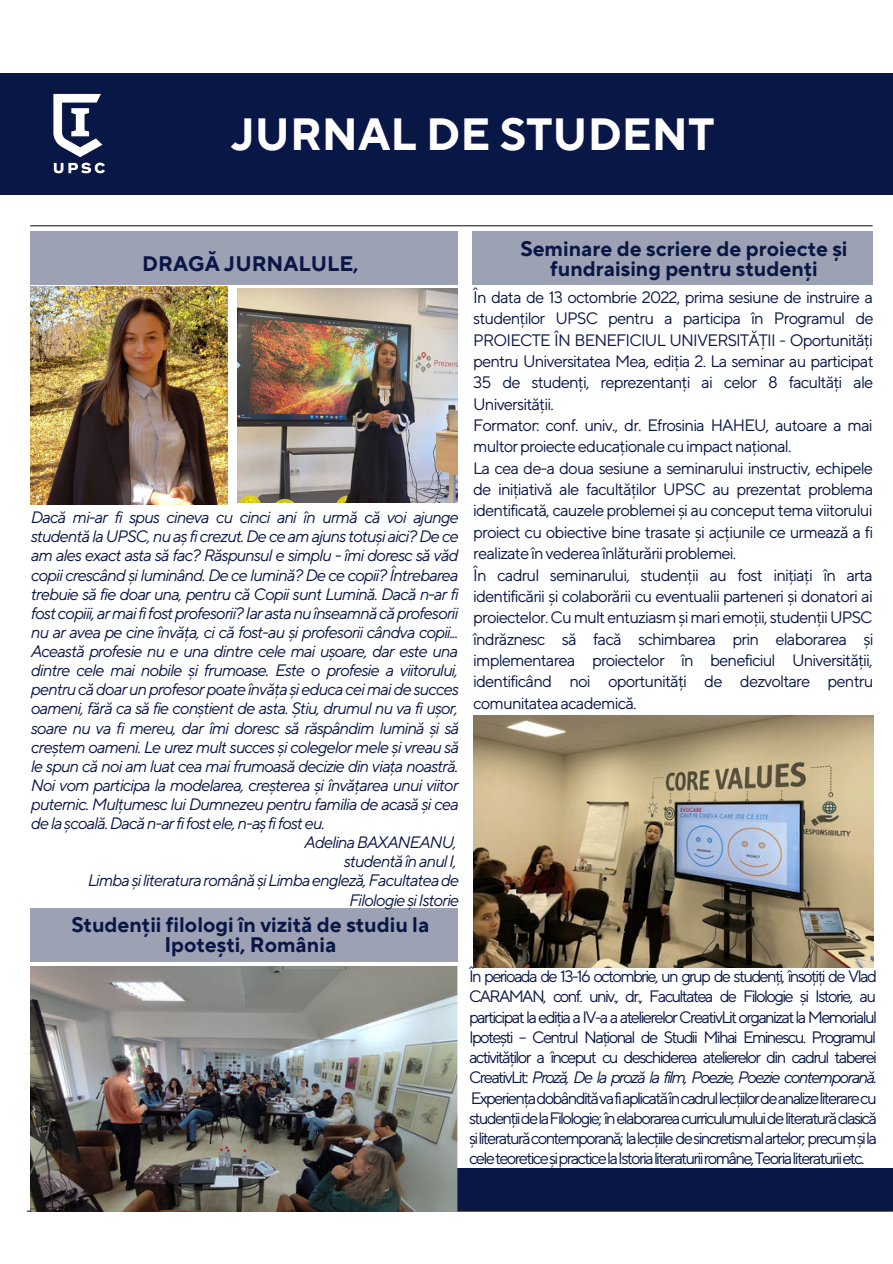
<style>
.page{position:relative;width:893px;height:1264px;background:#fff}
.page>*{position:absolute;margin:0;border:0;box-sizing:border-box;transform-origin:0 0}
.t1{font:700 45px "TT Norms Pro";color:#fff}
.t2{font:700 21px/20.2px "TT Norms Pro";color:#091746;text-align:center}
.t3{font:16.5px/21.3px "TT Norms Pro";letter-spacing:-.05em;color:#091746}
.t4{font:italic 16.5px "TT Norms Pro";letter-spacing:-.055em;color:#091746}
.s1{font-style:italic}
</style>
<div class="page">
<div style="left:30px;top:231px;width:427px;height:54px;background:#9ca1b4"></div>
<div style="left:0;top:73px;width:892px;height:121px;background:#091746"></div>
<div style="left:33px;top:1167px;width:859px;height:43px;background:#091746"></div>
<hr style="left:30px;top:225px;width:842px;height:1px;background:#262424">
<hr style="left:27px;top:1210px;width:865px;height:1px;background:#262424">
<img style="left:53px;top:93px;width:52px;height:81px">
<img style="left:30px;top:286px;width:197px;height:218px">
<img style="left:237px;top:288px;width:221px;height:215px">
<div style="left:472px;top:231px;width:400px;height:54px;background:#9ca1b4"></div>
<img style="left:473px;top:715px;width:400px;height:252px">
<div style="left:30px;top:908px;width:427px;height:54px;background:#9ca1b4"></div>
<img style="left:30px;top:966px;width:427px;height:245px">
<h1 class="t1" style="left:231px;top:101px;width:484px">JURNAL DE STUDENT</h1>
<p class="t2" style="left:142px;top:252px;width:217px">DRAGĂ JURNALULE,</p>
<p class="t2" style="left:520px;top:236px;width:328px">Seminare de scriere de proiecte și fundraising pentru studenți</p>
<p class="t3" style="left:473px;top:285px;width:402px">În data de 13 octombrie 2022, prima sesiune de instruire a studenților UPSC pentru a participa în Programul de PROIECTE ÎN BENEFICIUL UNIVERSITĂȚII - Oportunități pentru Universitatea Mea, ediția 2. La seminar au participat 35 de studenți, reprezentanți ai celor 8 facultăți ale Universității.<br>Formator: conf. univ., dr. Efrosinia HAHEU, autoare a mai multor proiecte educaționale cu impact național.<br>La cea de-a doua sesiune a seminarului instructiv, echipele de inițiativă ale facultăților UPSC au prezentat problema identificată, cauzele problemei și au conceput tema viitorului proiect cu obiective bine trasate și acțiunile ce urmează a fi realizate în vederea înlăturării problemei.<br>În cadrul seminarului, studenții au fost inițiați în arta identificării și colaborării cu eventualii parteneri și donatori ai proiectelor. Cu mult entuziasm și mari emoții, studenții UPSC îndrăznesc să facă schimbarea prin elaborarea și implementarea proiectelor în beneficiul Universității, identificând noi oportunități de dezvoltare pentru comunitatea academică.</p>
<p class="t4" style="left:30px;top:505px;width:429px">Dacă mi-ar fi spus cineva cu cinci ani în urmă că voi ajunge</p>
<p class="t4" style="left:30px;top:524px;width:429px">studentă la UPSC, nu aș fi crezut. De ce am ajuns totuși aici? De ce</p>
<p class="t4" style="left:30px;top:543px;width:429px">am ales exact asta să fac? Răspunsul e simplu - îmi doresc să văd</p>
<p class="t4" style="left:30px;top:563px;width:429px">copii crescând și luminând. De ce lumină? De ce copii? Întrebarea</p>
<p class="t4" style="left:30px;top:582px;width:429px">trebuie să fie doar una, pentru că Copii sunt Lumină. Dacă n-ar fi</p>
<p class="t4" style="left:30px;top:601px;width:429px">fost copiii, ar mai fi fost profesorii? Iar asta nu înseamnă că profesorii</p>
<p class="t4" style="left:30px;top:620px;width:429px">nu ar avea pe cine învăța, ci că fost-au și profesorii cândva copii...</p>
<p class="t4" style="left:30px;top:639px;width:428px">Această profesie nu e una dintre cele mai ușoare, dar este una</p>
<p class="t4" style="left:30px;top:658px;width:429px">dintre cele mai nobile și frumoase. Este o profesie a viitorului,</p>
<p class="t4" style="left:30px;top:677px;width:429px">pentru că doar un profesor poate învăța și educa cei mai de succes</p>
<p class="t4" style="left:30px;top:696px;width:428px">oameni, fără ca să fie conștient de asta. Știu, drumul nu va fi ușor,</p>
<p class="t4" style="left:30px;top:715px;width:429px">soare nu va fi mereu, dar îmi doresc să răspândim lumină și să</p>
<p class="t4" style="left:30px;top:735px;width:429px">creștem oameni. Le urez mult succes și colegelor mele și vreau să</p>
<p class="t4" style="left:30px;top:754px;width:429px">le spun că noi am luat cea mai frumoasă decizie din viața noastră.</p>
<p class="t4" style="left:30px;top:773px;width:429px">Noi vom participa la modelarea, creșterea și învățarea unui viitor</p>
<p class="t4" style="left:30px;top:792px;width:429px">puternic. Mulțumesc lui Dumnezeu pentru familia de acasă și cea</p>
<p class="t4" style="left:30px;top:811px;width:295px">de la școală. Dacă n-ar fi fost ele, n-aș fi fost eu.</p>
<p class="t4" style="left:303px;top:830px;width:154px">Adelina BAXANEANU,</p>
<p class="t4" style="left:343px;top:849px;width:114px">studentă în anul I,</p>
<p class="t4" style="left:87px;top:868px;width:373px">Limba și literatura română și Limba engleză, Facultatea de</p>
<p class="t4" style="left:348px;top:887px;width:112px">Filologie și Istorie</p>
<p class="t2" style="left:71px;top:913px;width:359px">Studenții filologi în vizită de studiu la<br>Ipotești, România</p>
<p class="t3" style="left:469px;top:964px;width:409px;line-height:20.2px;text-align:justify">În perioada de 13-16 octombrie, un grup de studenți, însoțiți de Vlad CARAMAN, conf. univ., dr., Facultatea de Filologie și Istorie, au participat la ediția a IV-a a atelierelor CreativLit organizat la Memorialul Ipotești – Centrul Național de Studii Mihai Eminescu. Programul activităților a început cu deschiderea atelierelor din cadrul taberei CreativLit: <span class="s1">Proză, De la proză la film, Poezie, Poezie contemporană.<br></span>Experiența dobândită va fiaplicată în cadrullecțiilor de analize literare cu studențiide la Filologie; în elaborarea curriculumuluide literatură clasică șiliteratură contemporană; la lecțiile de sincretism alartelor; precum șila cele teoretice șipractice la Istoria literaturiiromâne,Teoria literaturiietc.</p>
</div>
